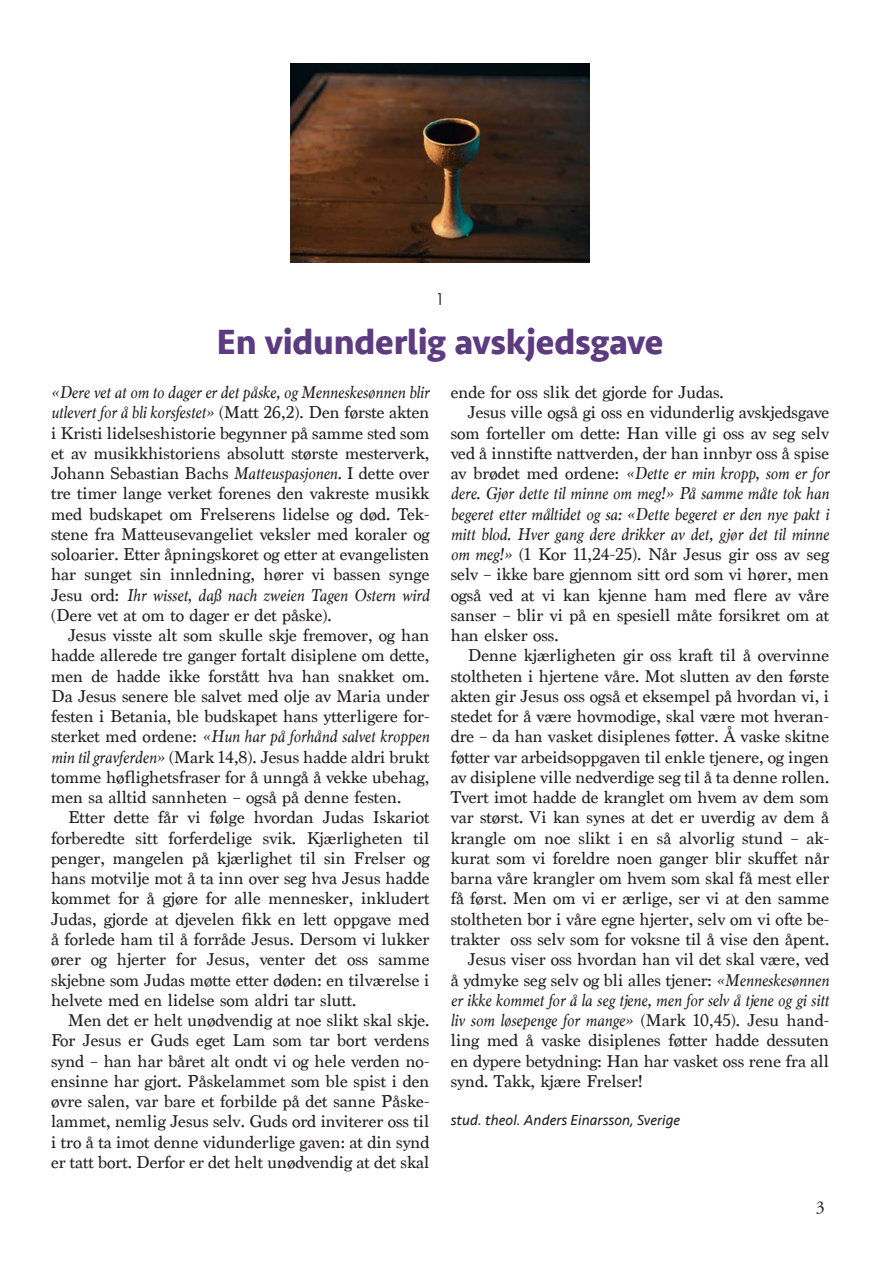
<style>
.page{position:relative;width:893px;height:1263px;background:#fff}
.page>*{position:absolute;margin:0;border:0;box-sizing:border-box;transform-origin:0 0}
._4_Overskrift{font:700 36px "Seravek";letter-spacing:-.01em;color:#5d3b81}
._1_Brødtekst{font:18px/20.2px "Marion";color:#231f20;text-align:justify}
._0_Brødtekst_uten_innrykk{font:18px/20.2px "Marion";color:#231f20;text-align:justify}
.t1{font:18px "Adobe Garamond Pro";color:#231f20}
._6_Underoverskrift{font:300 16.5px "ST Heiti SC";color:#231f20}
._7_Forfatter{font:italic 15px "Seravek";color:#231f20}
.s1{font-style:italic}
</style>
<div class="page">
<img style="left:291px;top:64px;width:298px;height:199px">
<p class="_6_Underoverskrift" style="left:436px;top:285px;width:11px">1</p>
<p class="_4_Overskrift" style="left:217px;top:314px;width:448px">En vidunderlig avskjedsgave</p>
<p class="_0_Brødtekst_uten_innrykk" style="left:51px;top:382px;width:380px"><span class="s1">«Dere vet at om to dager er det påske, og Menneskesønnen blir utlevert for å bli korsfestet»</span> (Matt 26,2). Den første akten i Kristi lidelseshistorie begynner på samme sted som et av musikkhistoriens absolutt største mesterverk, Johann Sebastian Bachs <span class="s1">Matteuspasjonen</span>. I dette over tre timer lange verket forenes den vakreste musikk med budskapet om Frelserens lidelse og død. Tek&shy;stene fra Matteusevangeliet veksler med koraler og soloarier. Etter åpningskoret og etter at evangelisten har sunget sin innledning, hører vi bassen synge Jesu ord: <span class="s1">Ihr wisset, daß nach zweien Tagen Ostern wird </span>(Dere vet at om to dager er det påske).</p>
<p class="_1_Brødtekst" style="left:51px;top:625px;width:380px;text-indent:17px">Jesus visste alt som skulle skje fremover, og han hadde allerede tre ganger fortalt disiplene om dette, men de hadde ikke forstått hva han snakket om.<br>Da Jesus senere ble salvet med olje av Maria under festen i Betania, ble budskapet hans ytterligere for&shy;sterket med ordene: <span class="s1">«Hun har på forhånd salvet kroppen min til gravferden»</span> (Mark 14,8). Jesus hadde aldri brukt tomme høflighetsfraser for å unngå å vekke ubehag, men sa alltid sannheten – også på denne festen.</p>
<p class="_1_Brødtekst" style="left:51px;top:808px;width:380px;text-indent:17px">Etter dette får vi følge hvordan Judas Iskariot forberedte sitt forferdelige svik. Kjærligheten til penger, mangelen på kjærlighet til sin Frelser og hans motvilje mot å ta inn over seg hva Jesus hadde kommet for å gjøre for alle mennesker, inkludert Judas, gjorde at djevelen fikk en lett oppgave med å forlede ham til å forråde Jesus. Dersom vi lukker ører og hjerter for Jesus, venter det oss samme skjebne som Judas møtte etter døden: en tilværelse i helvete med en lidelse som aldri tar slutt.</p>
<p class="_1_Brødtekst" style="left:51px;top:1010px;width:380px;text-indent:17px">Men det er helt unødvendig at noe slikt skal skje.<br>For Jesus er Guds eget Lam som tar bort verdens synd – han har båret alt ondt vi og hele verden no&shy;ensinne har gjort. Påskelammet som ble spist i den øvre salen, var bare et forbilde på det sanne Påske&shy;lammet, nemlig Jesus selv. Guds ord inviterer oss til i tro å ta imot denne vidunderlige gaven: at din synd er tatt bort. Derfor er det helt unødvendig at det skal</p>
<p class="_1_Brødtekst" style="left:451px;top:382px;width:275px">ende for oss slik det gjorde for Judas.</p>
<p class="_1_Brødtekst" style="left:451px;top:403px;width:380px;text-indent:17px">Jesus ville også gi oss en vidunderlig avskjedsgave som forteller om dette: Han ville gi oss av seg selv ved å innstifte nattverden, der han innbyr oss å spise av brødet med ordene: <span class="s1">«Dette er min kropp, som er for dere. Gjør dette til minne om meg!» På samme måte tok han begeret etter måltidet og sa: «Dette begeret er den nye pakt i mitt blod. Hver gang dere drikker av det, gjør det til minne om meg!»</span> (1 Kor 11,24-25). Når Jesus gir oss av seg selv – ikke bare gjennom sitt ord som vi hører, men også ved at vi kan kjenne ham med flere av våre sanser – blir vi på en spesiell måte forsikret om at han elsker oss.</p>
<p class="_1_Brødtekst" style="left:451px;top:646px;width:380px;text-indent:17px">Denne kjærligheten gir oss kraft til å overvinne stoltheten i hjertene våre. Mot slutten av den første akten gir Jesus oss også et eksempel på hvordan vi, i stedet for å være hovmodige, skal være mot hveran&shy;dre – da han vasket disiplenes føtter. Å vaske skitne føtter var arbeidsoppgaven til enkle tjenere, og ingen av disiplene ville nedverdige seg til å ta denne rollen.<br>Tvert imot hadde de kranglet om hvem av dem som var størst. Vi kan synes at det er uverdig av dem å krangle om noe slikt i en så alvorlig stund – ak&shy;kurat som vi foreldre noen ganger blir skuffet når barna våre krangler om hvem som skal få mest eller få først. Men om vi er ærlige, ser vi at den samme stoltheten bor i våre egne hjerter, selv om vi ofte be&shy;trakter oss selv som for voksne til å vise den åpent.</p>
<p class="_1_Brødtekst" style="left:451px;top:949px;width:380px;text-indent:17px">Jesus viser oss hvordan han vil det skal være, ved å ydmyke seg selv og bli alles tjener: <span class="s1">«Menneskesønnen er ikke kommet for å la seg tjene, men for selv å tjene og gi sitt liv som løsepenge for mange»</span> (Mark 10,45). Jesu hand&shy;ling med å vaske disiplenes føtter hadde dessuten en dypere betydning: Han har vasket oss rene fra all synd. Takk, kjære Frelser!</p>
<p class="_7_Forfatter" style="left:451px;top:1108px;width:231px">stud. theol. Anders Einarsson, Sverige</p>
<p class="t1" style="left:816px;top:1196px;width:10px">3</p>
</div>
